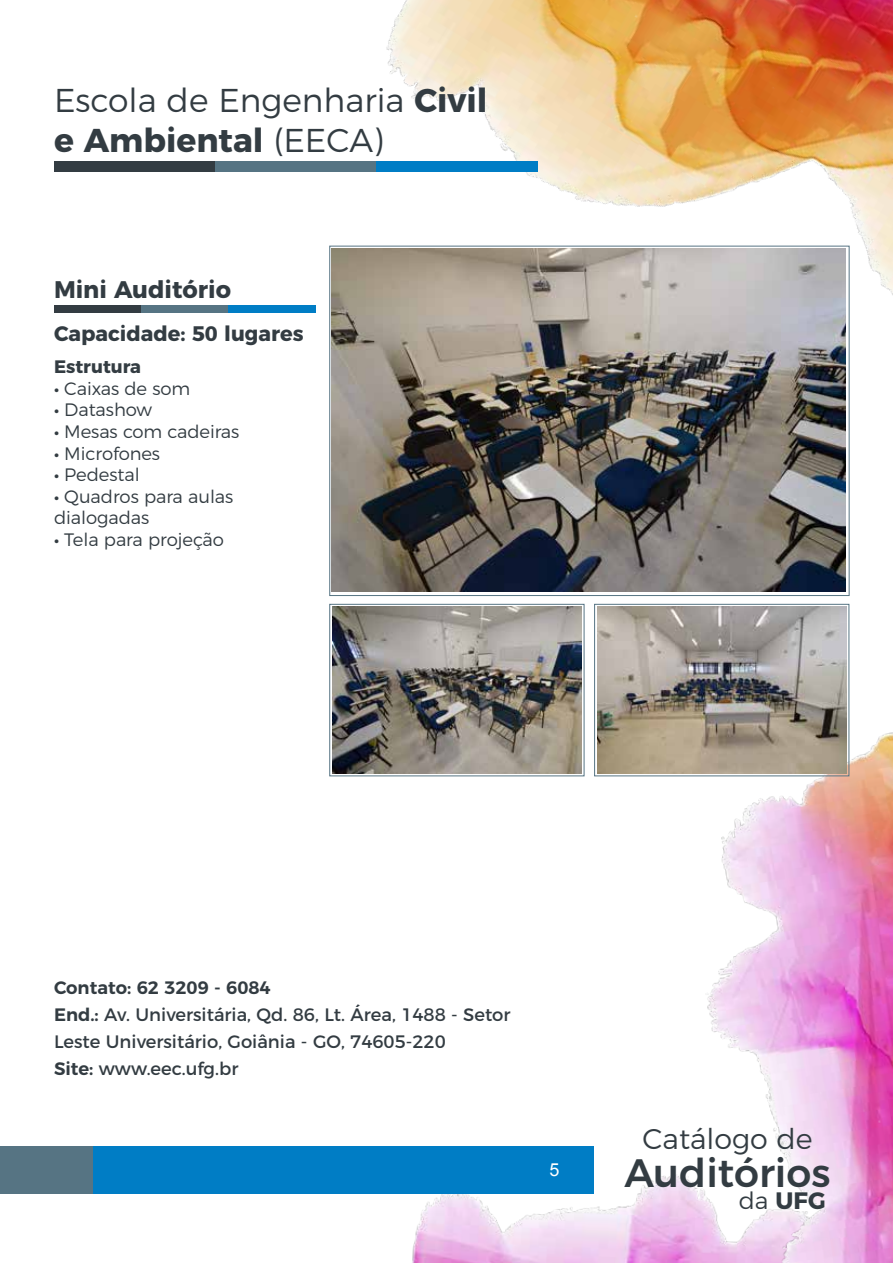
<style>
.page{position:relative;width:893px;height:1263px;background:#fff}
.page>*{position:absolute;margin:0;border:0;box-sizing:border-box;transform-origin:0 0}
.t1{font:500 39.6px "Montserrat";color:#333c42}
.t2{font:300 33px/39.6px "Montserrat";color:#333c42}
.t3{font:300 28.5px "Montserrat";color:#333c42}
.t4{font:700 24px "Montserrat";color:#333c42}
.t5{font:700 23.7px "Montserrat";color:#333c42}
.t6{font:700 21px "Montserrat";color:#333c42}
.t7{font:18px/27px "Montserrat";color:#333c42}
.t8{font:300 18px/21.6px "Montserrat";letter-spacing:-.005em;color:#333c42}
.t9{font:700 18px "Montserrat";color:#333c42}
.t10{font:18px "Arial";color:#fff}
.s1{font-weight:700}
.s2{font-family:"Myriad Pro";font-weight:400}
.s3{font-weight:600}
.s4{font-weight:300}
</style>
<div class="page">
<img style="left:412px;top:1146px;width:207px;height:117px">
<img style="left:619px;top:553px;width:274px;height:710px">
<div style="left:0;top:1146px;width:94px;height:48px;background:#567483"></div>
<div style="left:93px;top:1146px;width:500px;height:48px;background:#007dc5"></div>
<img style="left:329px;top:0;width:564px;height:490px">
<div style="left:54px;top:161px;width:161px;height:11px;background:#333c42"></div>
<div style="left:215px;top:161px;width:161px;height:11px;background:#567483"></div>
<div style="left:376px;top:161px;width:161px;height:11px;background:#007dc5"></div>
<div style="left:54px;top:305px;width:87px;height:8px;background:#333c42"></div>
<div style="left:141px;top:305px;width:88px;height:8px;background:#567483"></div>
<div style="left:229px;top:305px;width:87px;height:8px;background:#007dc5"></div>
<img style="left:332px;top:248px;width:514px;height:343px">
<img style="left:332px;top:607px;width:250px;height:166px">
<img style="left:597px;top:607px;width:249px;height:166px">
<div style="left:330px;top:604px;width:254px;height:172px;border:1px solid #567483"></div>
<div style="left:594px;top:604px;width:255px;height:172px;border:1px solid #567483"></div>
<h2 class="t2" style="left:54px;top:78px;width:435px">Escola de Engenharia <span class="s1">Civil e Ambiental</span> (EECA)</h2>
<h3 class="t4" style="left:54px;top:270px;width:178px">Mini Auditório</h3>
<p class="t6" style="left:54px;top:316px;width:251px">Capacidade: 50 lugares</p>
<p class="t9" style="left:54px;top:352px;width:89px">Estrutura</p>
<p class="t8" style="left:54px;top:376px;width:138px"><span class="s2">•</span> Caixas de som</p>
<p class="t8" style="left:54px;top:398px;width:100px"><span class="s2">•</span> Datashow</p>
<p class="t8" style="left:54px;top:419px;width:187px"><span class="s2">•</span> Mesas com cadeiras</p>
<p class="t8" style="left:54px;top:441px;width:108px"><span class="s2">•</span> Microfones</p>
<p class="t8" style="left:54px;top:462px;width:87px"><span class="s2">•</span> Pedestal</p>
<p class="t8" style="left:54px;top:484px;width:181px"><span class="s2">•</span> Quadros para aulas dialogadas</p>
<p class="t8" style="left:54px;top:527px;width:171px"><span class="s2">•</span> Tela para projeção</p>
<p class="t7" style="left:54px;top:972px;width:458px"><span class="s3">Contato: 62 3209 - 6084<br>End.:</span> Av. Universitária, Qd. 86, Lt. Área, 1488 - Setor Leste Universitário, Goiânia - GO, 74605-220<br><span class="s3">Site:</span> www.eec.ufg.br</p>
<p class="t10" style="left:549px;top:1158px;width:12px">5</p>
<h3 class="t3" style="left:643px;top:1116px;width:172px">Catálogo de</h3>
<h3 class="t5" style="left:739px;top:1181px;width:88px"><span class="s4">da</span> UFG</h3>
<h1 class="t1" style="left:625px;top:1141px;width:207px">Auditórios</h1>
</div>
